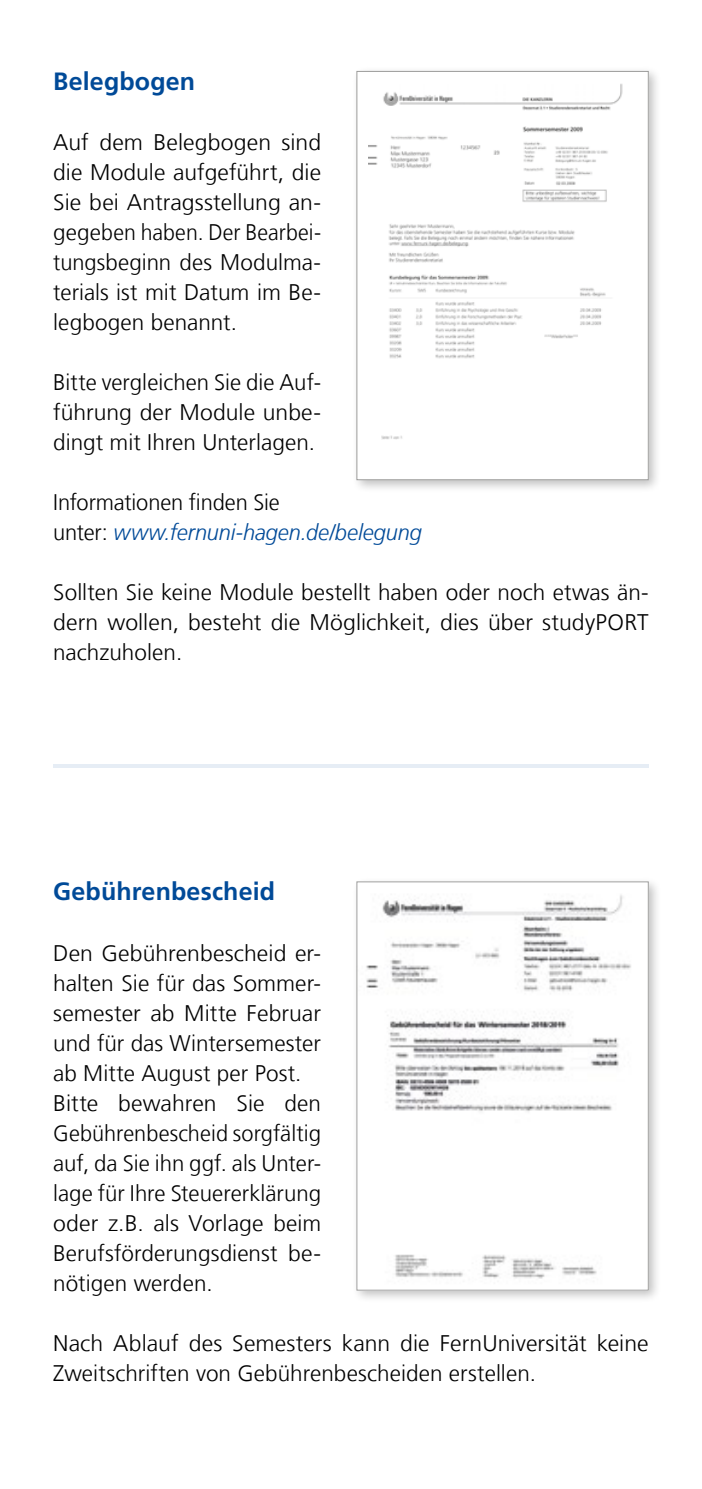
<style>
.page{position:relative;width:702px;height:1489px;background:#fff}
.page>*{position:absolute;margin:0;border:0;box-sizing:border-box;transform-origin:0 0}
.Subheadline{font:700 25px "Frutiger LT Com";letter-spacing:.005em;color:#004a98}
.Fließtext{font:300 22.5px/30px "Frutiger LT Com";letter-spacing:.005em;color:#000;text-align:justify}
.Fließtext-2{font:italic 300 22.5px "Frutiger LT Com";letter-spacing:-.005em;color:#004a98}
.s1{font-style:normal;color:#000}
</style>
<div class="page">
<hr style="left:53px;top:764px;width:595px;height:3px;background:#e6edf5">
<div style="left:352px;top:876px;width:310px;height:427px;background:#000;opacity:.25"></div>
<img style="left:358px;top:883px;width:288px;height:405px">
<div style="left:356px;top:881px;width:292px;height:409px;border:1px solid #9d9d9c"></div>
<div style="left:352px;top:66px;width:310px;height:427px;background:#000;opacity:.25"></div>
<div style="left:357px;top:71px;width:291px;height:408px;background:#fff"></div>
<img style="left:369px;top:84px;width:254px;height:356px">
<div style="left:356px;top:71px;width:292px;height:409px;border:1px solid #9d9d9c"></div>
<p class="Subheadline" style="left:53px;top:67px;width:143px">Belegbogen</p>
<p class="Fließtext" style="left:53px;top:127px;width:269px">Auf dem Belegbogen sind die Module aufgeführt, die Sie bei Antragsstellung an&shy;gegeben haben. Der Bearbei&shy;tungsbeginn des Modulma&shy;terials ist mit Datum im Be&shy;legbogen benannt.</p>
<p class="Fließtext" style="left:53px;top:367px;width:269px">Bitte vergleichen Sie die Auf&shy;führung der Module unbe&shy;dingt mit Ihren Unterlagen.</p>
<p class="Fließtext" style="left:53px;top:487px;width:228px">Informationen finden Sie</p>
<p class="Fließtext-2" style="left:53px;top:519px;width:370px"><span class="s1">unter:</span> www.fernuni-hagen.de/belegung</p>
<p class="Fließtext" style="left:53px;top:577px;width:597px">Sollten Sie keine Module bestellt haben oder noch etwas än&shy;dern wollen, besteht die Möglichkeit, dies über studyPORT nachzuholen.</p>
<p class="Subheadline" style="left:53px;top:877px;width:223px">Gebührenbescheid</p>
<p class="Fließtext" style="left:53px;top:937px;width:269px">Den Gebührenbescheid er&shy;halten Sie für das Sommer&shy;semester ab Mitte Februar und für das Wintersemester ab Mitte August per Post.</p>
<p class="Fließtext" style="left:53px;top:1087px;width:269px">Bitte bewahren Sie den Gebührenbescheid sorgfältig auf, da Sie ihn ggf. als Unter&shy;lage für Ihre Steuererklärung oder z.B. als Vorlage beim Berufsförderungsdienst be&shy;nötigen werden.</p>
<p class="Fließtext" style="left:53px;top:1327px;width:597px">Nach Ablauf des Semesters kann die FernUniversität keine<br>Zweitschriften von Gebührenbescheiden erstellen.</p>
</div>
